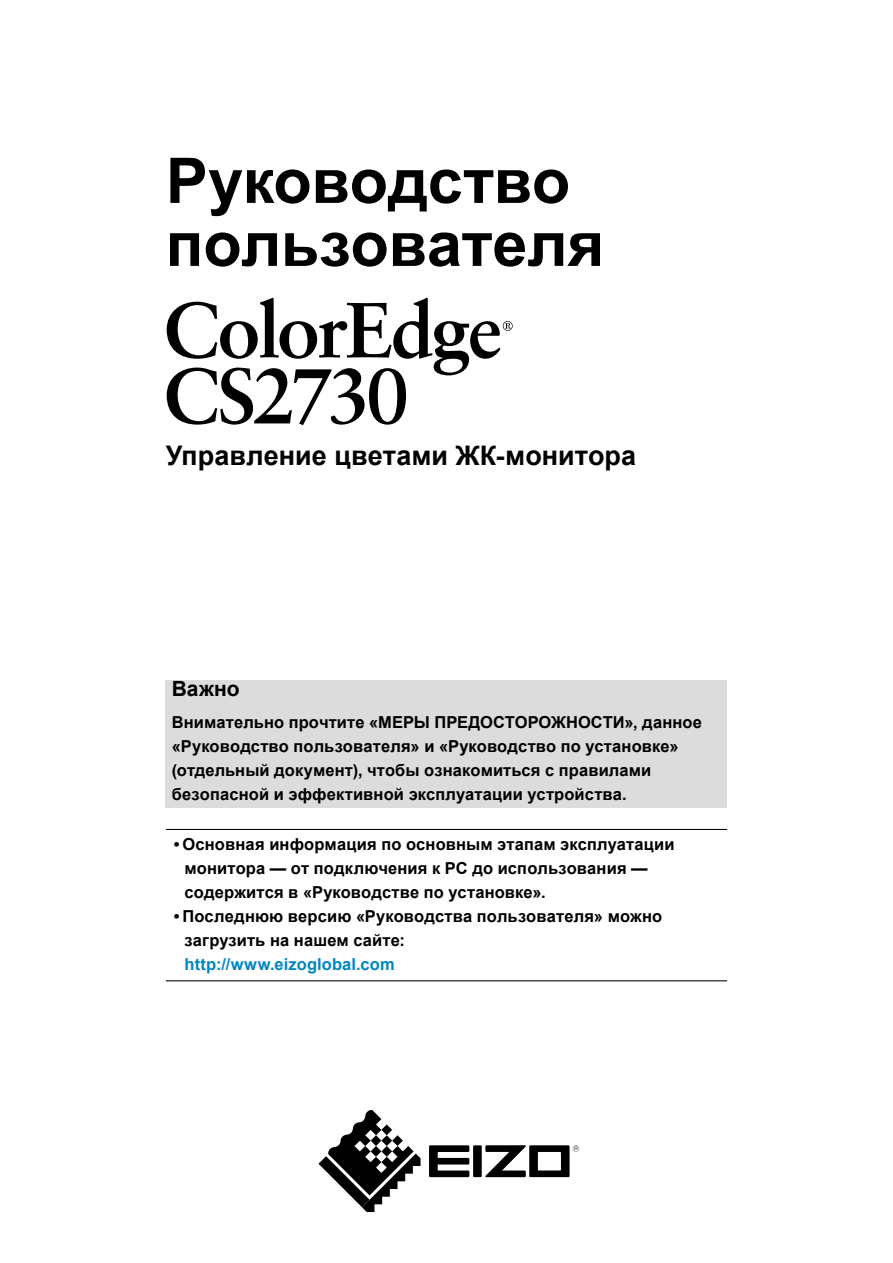
<style>
.page{position:relative;width:893px;height:1263px;background:#fff}
.page>*{position:absolute;margin:0;border:0;box-sizing:border-box;transform-origin:0 0}
.t1{font:700 63px/63px "Arial";letter-spacing:-.01em;color:#000}
.t2{font:700 27px "Arial";color:#000}
.t3{font:700 21px "Arial";letter-spacing:.005em;color:#000}
.t4{font:700 16.5px/24px "Arial";letter-spacing:.005em;color:#000}
.t5{font:700 16.5px "Arial";letter-spacing:.005em;color:#0086c0}
</style>
<div class="page">
<svg style="left:429px;top:1145px;width:150px;height:32px"></svg>
<svg style="left:318px;top:1110px;width:103px;height:102px"></svg>
<div style="left:166px;top:680px;width:561px;height:128px;background:#dcdcdc"></div>
<hr style="left:166px;top:829px;width:561px;height:1px;background:#000">
<hr style="left:166px;top:980px;width:561px;height:1px;background:#000">
<svg style="left:167px;top:298px;width:346px;height:127px"></svg>
<h1 class="t1" style="left:166px;top:151px;width:440px">Руководство пользователя</h1>
<h2 class="t2" style="left:166px;top:438px;width:472px">Управление цветами ЖК-монитора</h2>
<p class="t3" style="left:172px;top:674px;width:69px">Важно</p>
<p class="t4" style="left:172px;top:710px;width:532px">Внимательно прочтите «МЕРЫ ПРЕДОСТОРОЖНОСТИ», данное «Руководство пользователя» и «Руководство по установке» (отдельный документ), чтобы ознакомиться с правилами безопасной и эффективной эксплуатации устройства.</p>
<p class="t4" style="left:185px;top:833px;width:491px;text-indent:-11px">• Основная информация по основным этапам эксплуатации монитора — от подключения к PC до использования — содержится в «Руководстве по установке».</p>
<p class="t4" style="left:185px;top:905px;width:479px;text-indent:-11px">• Последнюю версию «Руководства пользователя» можно загрузить на нашем сайте:</p>
<p class="t5" style="left:185px;top:953px;width:212px">http://www.eizoglobal.com</p>
</div>
